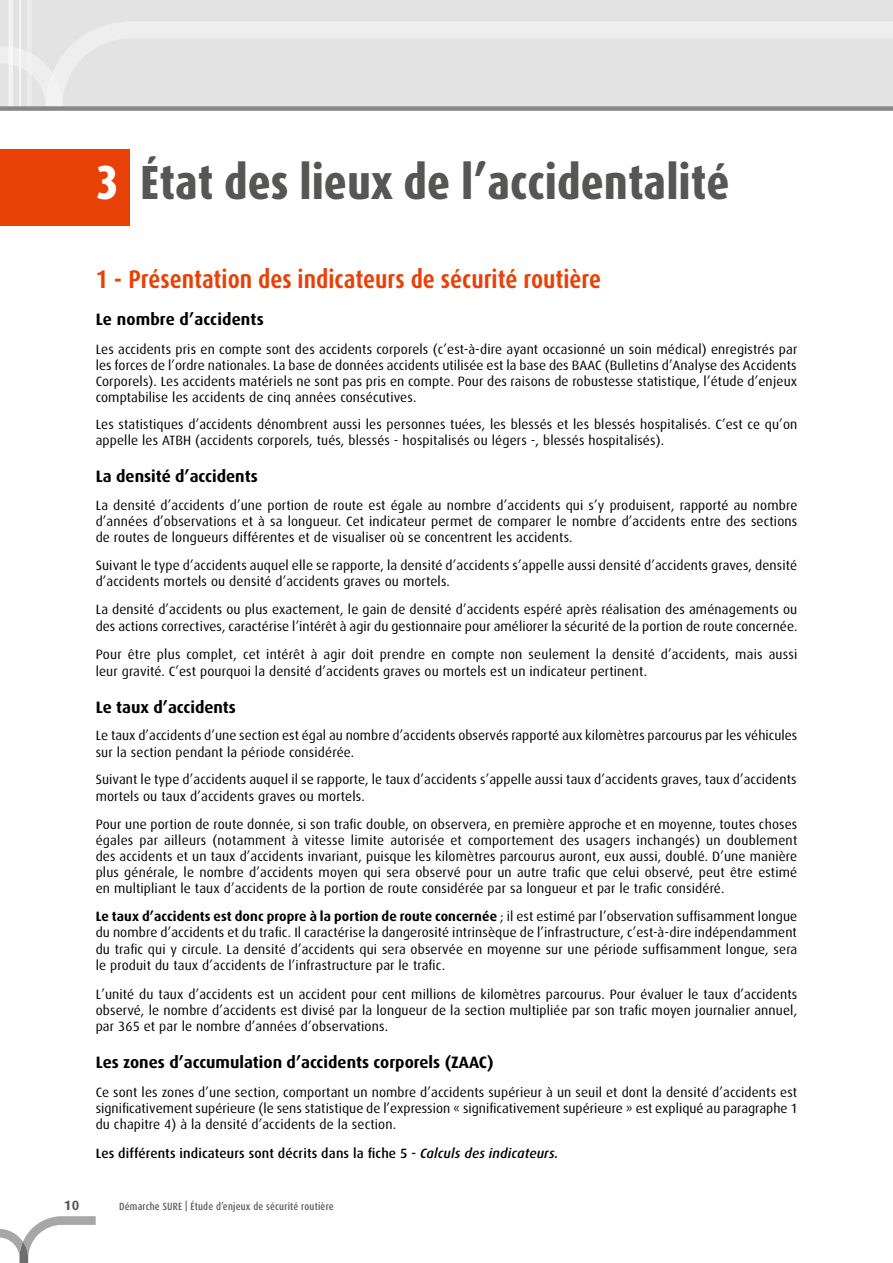
<style>
.page{position:relative;width:893px;height:1263px;background:#fff}
.page>*{position:absolute;margin:0;border:0;box-sizing:border-box;transform-origin:0 0}
.t1{font:800 condensed 48px "Dax OT";color:#565655}
.t2{font:700 condensed 25.5px "Dax OT";color:#e74107}
.t3{font:700 16.5px "Dax OT";color:#000}
.t4{font:13.5px/16.2px "Dax OT";letter-spacing:.01em;color:#000;text-align:justify}
.t5{font:500 13.5px "Dax OT";letter-spacing:.01em;color:#000}
.t6{font:700 13.5px "Dax OT";color:#565655}
.t7{font:500 condensed 10.5px "Dax OT";letter-spacing:.02em;color:#565655}
.s1{color:#fff}
.s2{font-weight:700}
.s3{font-style:italic}
</style>
<div class="page">
<div style="left:0;top:0;width:893px;height:106px;background:#e3e3e3"></div>
<hr style="left:9px;top:0;width:4px;height:108px;background:#f3f3f3">
<hr style="left:19px;top:0;width:2px;height:108px;background:#fff">
<div style="left:27px;top:0;width:5px;height:108px;background:#ebebeb"></div>
<svg style="left:63px;top:22px;width:830px;height:71px"></svg>
<svg style="left:0;top:46px;width:63px;height:60px"></svg>
<div style="left:0;top:106px;width:893px;height:5px;background:#868786"></div>
<svg style="left:0;top:1216px;width:96px;height:47px"></svg>
<div style="left:0;top:149px;width:130px;height:76px;background:#e74107"></div>
<h1 class="t1" style="left:96px;top:152px;width:635px"><span class="s1">3</span> État des lieux de l’accidentalité</h1>
<h2 class="t2" style="left:96px;top:263px;width:507px">1 - Présentation des indicateurs de sécurité routière</h2>
<p class="t3" style="left:96px;top:310px;width:170px">Le nombre d’accidents</p>
<p class="t4" style="left:96px;top:341px;width:703px">Les accidents pris en compte sont des accidents corporels (c’est-à-dire ayant occasionné un soin médical) enregistrés par les forces de l’ordre nationales. La base de données accidents utilisée est la base des BAAC (Bulletins d’Analyse des Accidents Corporels). Les accidents matériels ne sont pas pris en compte. Pour des raisons de robustesse statistique, l’étude d’enjeux comptabilise les accidents de cinq années consécutives.</p>
<p class="t4" style="left:96px;top:416px;width:703px">Les statistiques d’accidents dénombrent aussi les personnes tuées, les blessés et les blessés hospitalisés. C’est ce qu’on appelle les ATBH (accidents corporels, tués, blessés - hospitalisés ou légers -, blessés hospitalisés).</p>
<p class="t3" style="left:96px;top:467px;width:164px">La densité d’accidents</p>
<p class="t4" style="left:96px;top:497px;width:703px">La densité d’accidents d’une portion de route est égale au nombre d’accidents qui s’y produisent, rapporté au nombre d’années d’observations et à sa longueur. Cet indicateur permet de comparer le nombre d’accidents entre des sections de routes de longueurs différentes et de visualiser où se concentrent les accidents.</p>
<p class="t4" style="left:96px;top:558px;width:703px">Suivant le type d’accidents auquel elle se rapporte, la densité d’accidents s’appelle aussi densité d’accidents graves, densité d’accidents mortels ou densité d’accidents graves ou mortels.</p>
<p class="t4" style="left:96px;top:602px;width:703px">La densité d’accidents ou plus exactement, le gain de densité d’accidents espéré après réalisation des aménagements ou des actions correctives, caractérise l’intérêt à agir du gestionnaire pour améliorer la sécurité de la portion de route concernée.</p>
<p class="t4" style="left:96px;top:647px;width:703px">Pour être plus complet, cet intérêt à agir doit prendre en compte non seulement la densité d’accidents, mais aussi leur gravité. C’est pourquoi la densité d’accidents graves ou mortels est un indicateur pertinent.</p>
<p class="t3" style="left:96px;top:697px;width:142px">Le taux d’accidents</p>
<p class="t4" style="left:96px;top:728px;width:703px">Le taux d’accidents d’une section est égal au nombre d’accidents observés rapporté aux kilomètres parcourus par les véhicules sur la section pendant la période considérée.</p>
<p class="t4" style="left:96px;top:772px;width:702px">Suivant le type d’accidents auquel il se rapporte, le taux d’accidents s’appelle aussi taux d’accidents graves, taux d’accidents mortels ou taux d’accidents graves ou mortels.</p>
<p class="t4" style="left:96px;top:816px;width:703px">Pour une portion de route donnée, si son trafic double, on observera, en première approche et en moyenne, toutes choses égales par ailleurs (notamment à vitesse limite autorisée et comportement des usagers inchangés) un doublement des accidents et un taux d’accidents invariant, puisque les kilomètres parcourus auront, eux aussi, doublé. D’une manière plus générale, le nombre d’accidents moyen qui sera observé pour un autre trafic que celui observé, peut être estimé en multipliant le taux d’accidents de la portion de route considérée par sa longueur et par le trafic considéré.</p>
<p class="t4" style="left:96px;top:909px;width:703px"><span class="s2">Le taux d’accidents est donc propre à la portion de route concernée</span> ; il est estimé par l’observation suffisamment longue du nombre d’accidents et du trafic. Il caractérise la dangerosité intrinsèque de l’infrastructure, c’est-à-dire indépendamment du trafic qui y circule. La densité d’accidents qui sera observée en moyenne sur une période suffisamment longue, sera le produit du taux d’accidents de l’infrastructure par le trafic.</p>
<p class="t4" style="left:96px;top:986px;width:703px">L’unité du taux d’accidents est un accident pour cent millions de kilomètres parcourus. Pour évaluer le taux d’accidents observé, le nombre d’accidents est divisé par la longueur de la section multipliée par son trafic moyen journalier annuel, par 365 et par le nombre d’années d’observations.</p>
<p class="t3" style="left:96px;top:1053px;width:399px">Les zones d’accumulation d’accidents corporels (ZAAC)</p>
<p class="t4" style="left:96px;top:1084px;width:703px">Ce sont les zones d’une section, comportant un nombre d’accidents supérieur à un seuil et dont la densité d’accidents est significativement supérieure (le sens statistique de l’expression « significativement supérieure » est expliqué au paragraphe 1 du chapitre 4) à la densité d’accidents de la section.</p>
<p class="t5" style="left:96px;top:1146px;width:464px">Les différents indicateurs sont décrits dans la fiche 5 - <span class="s3">Calculs des indicateurs.</span></p>
<p class="t6" style="left:64px;top:1197px;width:17px">10</p>
<p class="t7" style="left:119px;top:1199px;width:216px">Démarche SURE | Étude d’enjeux de sécurité routière</p>
</div>
